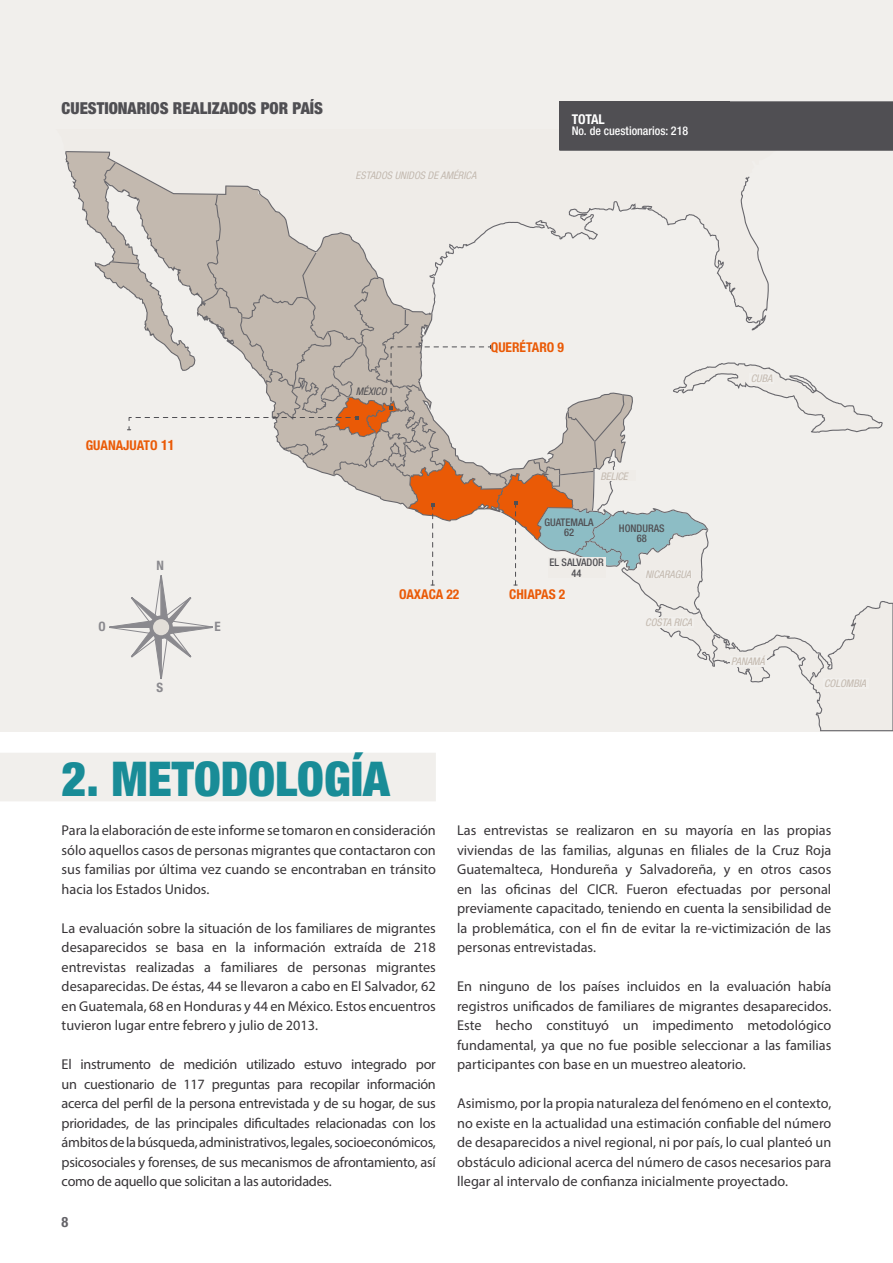
<style>
.page{position:relative;width:893px;height:1263px;background:#fff}
.page>*{position:absolute;margin:0;border:0;box-sizing:border-box;transform-origin:0 0}
.t1{font:900 condensed 48px "Helvetica Neue LT Std";color:#198c97}
.t2{font:900 condensed 16.5px "Helvetica Neue LT Std";color:#504f53}
.t3{font:14.25px/19.5px "Myriad Pro";color:#373437;text-align:justify}
.t4{font:700 condensed 14.25px "Helvetica Neue LT Std";color:#636267}
.t5{font:700 condensed 13.5px "Helvetica Neue LT Std";color:#ea5a06}
.t6{font:700 condensed 13.5px "Helvetica Neue LT Std";letter-spacing:-.01em;color:#fff}
.t7{font:700 condensed 13.05px "Helvetica Neue LT Std";color:#8a898e}
.t8{font:500 condensed 12px "Helvetica Neue LT Std";color:#fff}
.t9{font:italic condensed 10.5px "Helvetica Neue LT Std";color:#c3b9af}
.t10{font:500 condensed 10.5px/10.2px "Helvetica Neue LT Std";color:#504f53;text-align:center}
.t11{font:italic condensed 10.5px "Helvetica Neue LT Std";color:#504f53}
.s1{font-size:14.25px}
</style>
<div class="page">
<div style="left:0;top:753px;width:436px;height:48px;background:#f1efec"></div>
<div style="left:0;top:0;width:893px;height:731px;background:#f1efec"></div>
<svg style="left:65px;top:101px;width:828px;height:630px"></svg>
<div style="left:559px;top:101px;width:171px;height:49px;background:#504f53"></div>
<p class="t2" style="left:62px;top:98px;width:256px">CUESTIONARIOS REALIZADOS POR PAÍS</p>
<p class="t9" style="left:356px;top:169px;width:122px">ESTADOS UNIDOS DE AMÉRICA</p>
<p class="t6" style="left:572px;top:111px;width:35px">TOTAL</p>
<p class="t8" style="left:572px;top:124px;width:118px">NO. DE CUESTIONARIOS: 218</p>
<p class="t5" style="left:491px;top:339px;width:75px">QUERÉTARO 9</p>
<p class="t9" style="left:751px;top:373px;width:23px">CUBA</p>
<p class="t11" style="left:356px;top:385px;width:32px">MÉXICO</p>
<p class="t5" style="left:86px;top:437px;width:90px">GUANAJUATO <span class="s1">11</span></p>
<p class="t9" style="left:600px;top:470px;width:30px">BELICE</p>
<p class="t10" style="left:544px;top:517px;width:51px">GUATEMALA<br>62</p>
<p class="t10" style="left:619px;top:523px;width:47px">HONDURAS<br>68</p>
<p class="t7" style="left:157px;top:557px;width:9px">N</p>
<p class="t10" style="left:549px;top:557px;width:56px">EL SALVADOR<br>44</p>
<p class="t9" style="left:645px;top:568px;width:47px">NICARAGUA</p>
<p class="t5" style="left:399px;top:586px;width:62px">OAXACA 22</p>
<p class="t5" style="left:509px;top:586px;width:58px">CHIAPAS 2</p>
<p class="t7" style="left:99px;top:618px;width:9px">O</p>
<p class="t7" style="left:215px;top:618px;width:8px">E</p>
<p class="t9" style="left:645px;top:616px;width:48px">COSTA RICA</p>
<p class="t9" style="left:731px;top:655px;width:35px">PANAMÁ</p>
<p class="t7" style="left:157px;top:679px;width:8px">S</p>
<p class="t9" style="left:824px;top:678px;width:44px">COLOMBIA</p>
<h1 class="t1" style="left:62px;top:750px;width:331px">2. METODOLOGÍA</h1>
<p class="t3" style="left:62px;top:821px;width:376px">Para la elaboración de este informe se tomaron en consideración sólo aquellos casos de personas migrantes que contactaron con sus familias por última vez cuando se encontraban en tránsito hacia los Estados Unidos.</p>
<p class="t3" style="left:62px;top:918px;width:376px">La evaluación sobre la situación de los familiares de migrantes desaparecidos se basa en la información extraída de 218 entrevistas realizadas a familiares de personas migrantes desaparecidas. De éstas, 44 se llevaron a cabo en El Salvador, 62 en Guatemala, 68 en Honduras y 44 en México. Estos encuentros tuvieron lugar entre febrero y julio de 2013.</p>
<p class="t3" style="left:62px;top:1054px;width:376px">El instrumento de medición utilizado estuvo integrado por un cuestionario de 117 preguntas para recopilar información acerca del perfil de la persona entrevistada y de su hogar, de sus prioridades, de las principales dificultades relacionadas con los ámbitos de la búsqueda, administrativos, legales, socioeconómicos, psicosociales y forenses, de sus mecanismos de afrontamiento, así como de aquello que solicitan a las autoridades.</p>
<p class="t4" style="left:62px;top:1213px;width:8px">8</p>
<p class="t3" style="left:457px;top:820px;width:376px">Las entrevistas se realizaron en su mayoría en las propias viviendas de las familias, algunas en filiales de la Cruz Roja Guatemalteca, Hondureña y Salvadoreña, y en otros casos en las oficinas del CICR. Fueron efectuadas por personal previamente capacitado, teniendo en cuenta la sensibilidad de la problemática, con el fin de evitar la re-victimización de las personas entrevistadas.</p>
<p class="t3" style="left:457px;top:976px;width:376px">En ninguno de los países incluidos en la evaluación había registros unificados de familiares de migrantes desaparecidos.<br>Este hecho constituyó un impedimento metodológico fundamental, ya que no fue posible seleccionar a las familias participantes con base en un muestreo aleatorio.</p>
<p class="t3" style="left:457px;top:1093px;width:376px">Asimismo, por la propia naturaleza del fenómeno en el contexto, no existe en la actualidad una estimación confiable del número de desaparecidos a nivel regional, ni por país, lo cual planteó un obstáculo adicional acerca del número de casos necesarios para llegar al intervalo de confianza inicialmente proyectado.</p>
</div>
